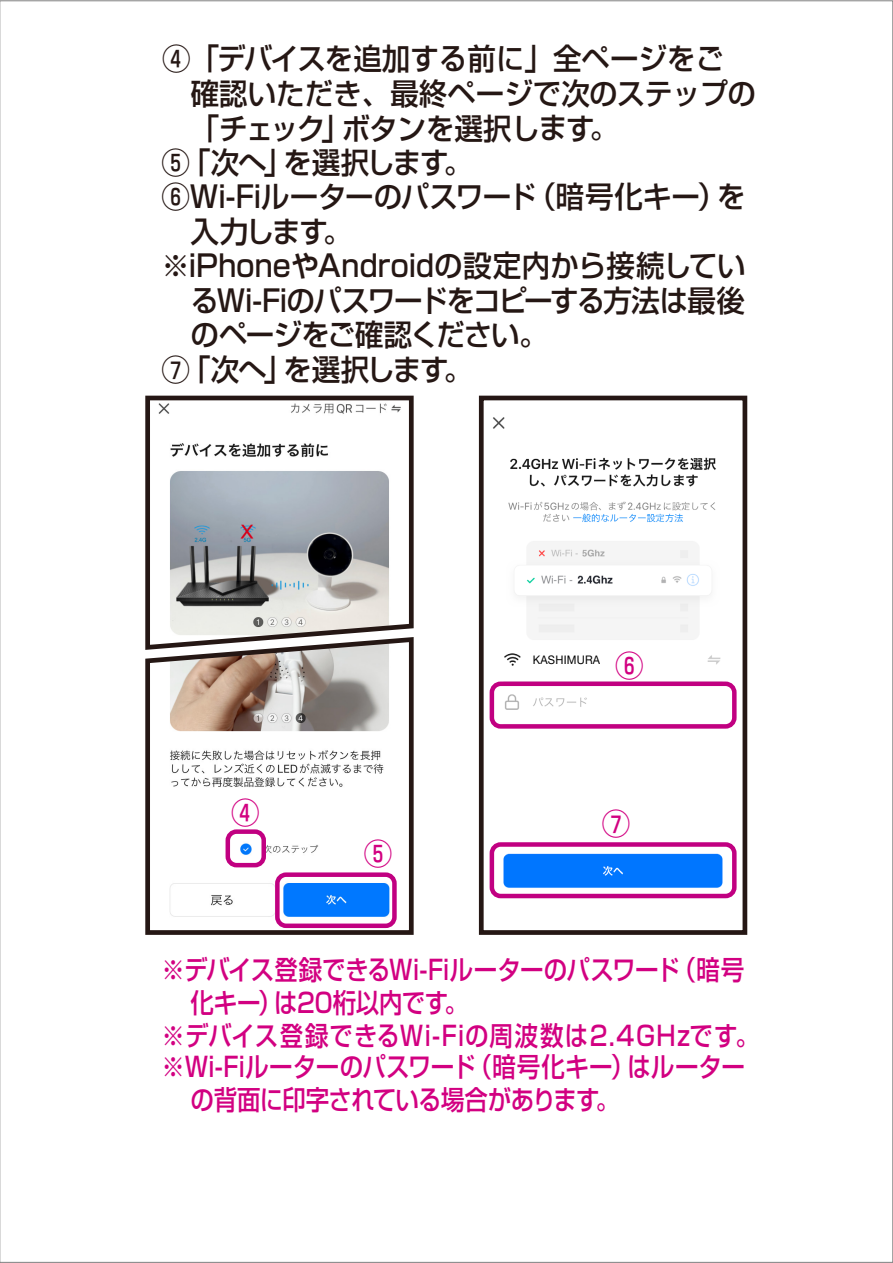
<style>
.page{position:relative;width:893px;height:1263px;background:#fff}
.page>*{position:absolute;margin:0;border:0;box-sizing:border-box;transform-origin:0 0}
.t1{font:500 30px "Shin Go Pro";letter-spacing:-.005em;color:#251714;scale:.95 1}
.t2{font:500 30px "Shin Go Pro";letter-spacing:-.04em;color:#251714;scale:.95 1}
.t3{font:500 30px "Shin Go Pro";letter-spacing:-.055em;color:#251714;scale:.95 1}
.t4{font:500 30px "Shin Go Pro";letter-spacing:-.035em;color:#251714;scale:.95 1}
.t5{font:500 30px "Shin Go Pro";color:#d20081;scale:.95 1}
.t6{font:500 27px/33px "Shin Go Pro";letter-spacing:-.005em;color:#d20081;scale:.87 1}
.t7{font:500 27px "Shin Go Pro";letter-spacing:.05em;color:#d20081;scale:.87 1}
.t8{font:11.7px "Helvetica Neue";letter-spacing:.02em;color:#000;scale:.95 1}
</style>
<div class="page">
<svg style="left:145px;top:652px;width:269px;height:283px"></svg>
<svg style="left:145px;top:395px;width:269px;height:257px"></svg>
<img style="left:489px;top:417px;width:243px;height:482px">
<div style="left:479px;top:396px;width:268px;height:539px;border:5px solid #251714"></div>
<div style="left:531px;top:652px;width:59px;height:14px;background:#fff"></div>
<div style="left:226px;top:829px;width:40px;height:38px;border:4px solid #c10081;border-radius:9px"></div>
<div style="left:275px;top:872px;width:122px;height:56px;border:4px solid #c10081;border-radius:9px"></div>
<div style="left:490px;top:681px;width:247px;height:48px;border:4px solid #c10081;border-radius:9px"></div>
<div style="left:490px;top:842px;width:247px;height:56px;border:4px solid #c10081;border-radius:9px"></div>
<svg style="left:359px;top:773px;width:36px;height:37px"></svg>
<p class="t1" style="left:162px;top:34px;width:593px">④「デバイスを追加する前に」全ページをご</p>
<p class="t1" style="left:191px;top:69px;width:596px">確認いただき、最終ページで次のステップの</p>
<p class="t2" style="left:191px;top:104px;width:452px">「チェック」ボタンを選択します。</p>
<p class="t2" style="left:162px;top:138px;width:328px">⑤「次へ」を選択します。</p>
<p class="t1" style="left:162px;top:172px;width:616px">⑥Wi-Fiルーターのパスワード（暗号化キー）を</p>
<p class="t1" style="left:191px;top:207px;width:171px">入力します。</p>
<p class="t1" style="left:162px;top:241px;width:616px">※iPhoneやAndroidの設定内から接続してい</p>
<p class="t3" style="left:191px;top:276px;width:585px">るWi-Fiのパスワードをコピーする方法は最後</p>
<p class="t4" style="left:191px;top:310px;width:377px">のページをご確認ください。</p>
<p class="t2" style="left:162px;top:345px;width:328px">⑦「次へ」を選択します。</p>
<p class="t5" style="left:231px;top:788px;width:31px">④</p>
<p class="t5" style="left:364px;top:829px;width:31px">⑤</p>
<p class="t8" style="left:533px;top:651px;width:72px">KASHIMURA</p>
<p class="t5" style="left:615px;top:641px;width:31px">⑥</p>
<p class="t5" style="left:602px;top:799px;width:31px">⑦</p>
<p class="t6" style="left:162px;top:950px;width:671px">※デバイス登録できるWi-Fiルーターのパスワード（暗号</p>
<p class="t6" style="left:191px;top:983px;width:320px">化キー）は20桁以内です。</p>
<p class="t7" style="left:162px;top:1014px;width:688px">※デバイス登録できるWi-Fiの周波数は2.4GHzです。</p>
<p class="t6" style="left:191px;top:1047px;width:639px;text-indent:-29px">※Wi-Fiルーターのパスワード（暗号化キー）はルーターの背面に印字されている場合があります。</p>
</div>
